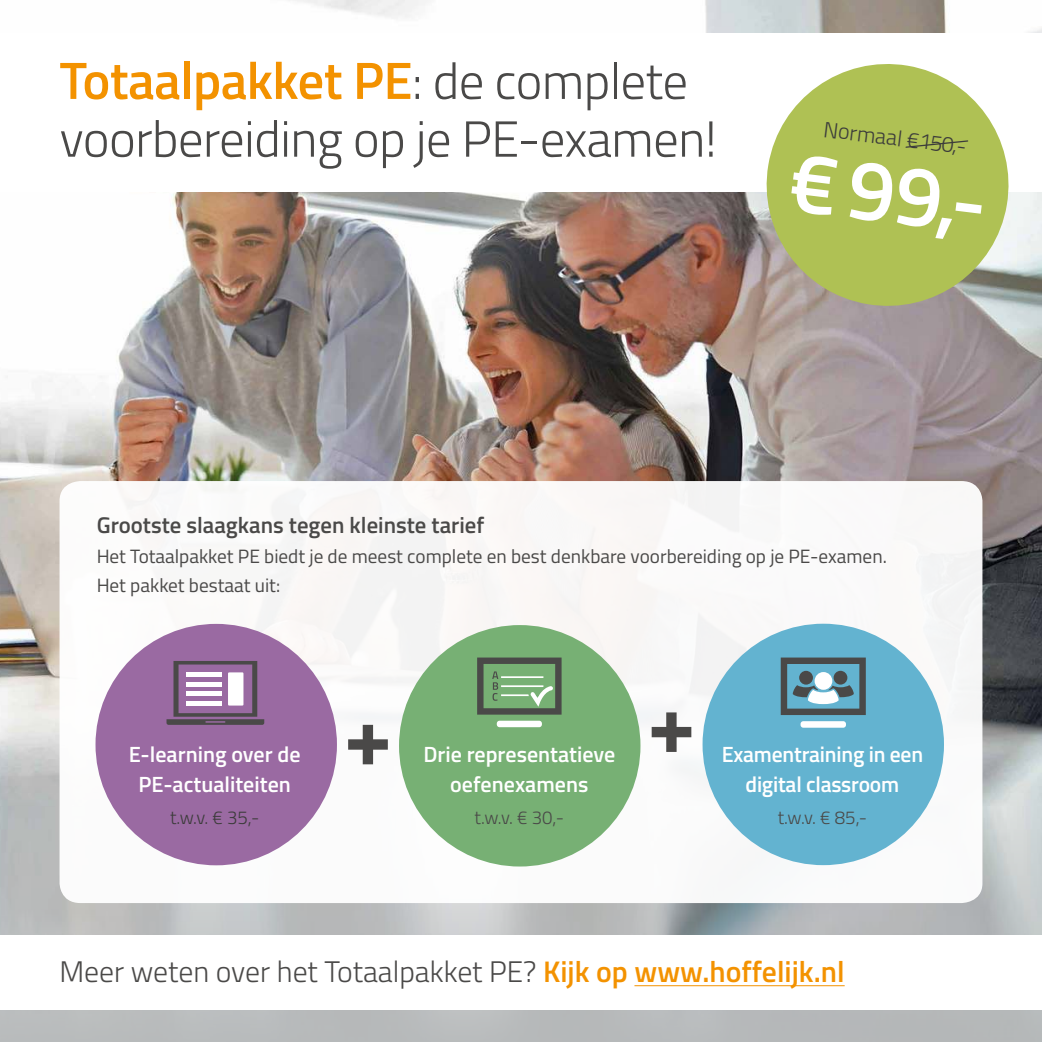
<style>
.page{position:relative;width:1042px;height:1042px;background:#fff}
.page>*{position:absolute;margin:0;border:0;box-sizing:border-box;transform-origin:0 0}
.t1{font:600 52.5px "Titillium";letter-spacing:-.01em;color:#f39200}
.t2{font:300 50.75px "Titillium";letter-spacing:-.01em;color:#4a4948}
.t3{font:300 29.75px "Titillium";color:#4a4948}
.t4{font:600 22.75px "Titillium";color:#4a4948}
.t5{font:600 22.05px/29.9px "Titillium";color:#fff;text-align:center}
.t6{font:300 22.05px "Titillium";color:#3c3c3b}
.t7{font:19.25px/29.8px "Titillium";color:#4a4948}
.t8{font:300 18.55px "Titillium";color:#4a4948}
.t9{font:300 18.55px "Titillium";color:#3c3c3b}
.s1{font-weight:300;font-size:50.75px;color:#4a4948}
.s2{font-weight:600;color:#f39200}
</style>
<div class="page">
<img style="left:289px;top:0;width:753px;height:33px">
<img style="left:0;top:192px;width:1042px;height:584px">
<svg style="left:0;top:776px;width:1042px;height:266px;background:#babdbe"></svg>
<svg style="left:757px;top:64px;width:261px;height:251px;fill:#afc154"></svg>
<svg style="left:904px;top:140px;width:65px;height:9px"></svg>
<svg style="left:849px;top:162px;width:132px;height:77px"></svg>
<svg style="left:791px;top:155px;width:46px;height:60px"></svg>
<div style="left:60px;top:481px;width:922px;height:422px;background:#fff;border-radius:20px"></div>
<svg style="left:348px;top:725px;width:40px;height:39px"></svg>
<svg style="left:652px;top:712px;width:39px;height:40px"></svg>
<div style="left:399px;top:625px;width:241px;height:241px;background:#77b074;border-radius:50%"></div>
<div style="left:497px;top:721px;width:45px;height:6px;background:#fff;border-radius:3px"></div>
<svg style="left:477px;top:657px;width:84px;height:57px"></svg>
<div style="left:95px;top:624px;width:242px;height:241px;background:#9a6aa2;border-radius:50%"></div>
<svg style="left:166px;top:661px;width:98px;height:64px"></svg>
<hr style="left:187px;top:672px;width:35px;height:4px;background:#fff">
<div style="left:228px;top:672px;width:15px;height:33px;background:#fff"></div>
<hr style="left:187px;top:682px;width:35px;height:4px;background:#fff">
<hr style="left:187px;top:701px;width:35px;height:4px;background:#fff">
<hr style="left:187px;top:692px;width:35px;height:4px;background:#fff">
<div style="left:702px;top:624px;width:242px;height:241px;background:#63b3d0;border-radius:50%"></div>
<div style="left:800px;top:721px;width:46px;height:7px;background:#fff;border-radius:3px"></div>
<svg style="left:781px;top:657px;width:85px;height:58px"></svg>
<div style="left:0;top:935px;width:1042px;height:74px;background:#fff"></div>
<hr style="left:634px;top:985px;width:210px;height:1px;background:#f39200">
<h1 class="t1" style="left:60px;top:60px;width:630px">Totaalpakket PE<span class="s1">: de complete</span></h1>
<h2 class="t2" style="left:60px;top:119px;width:659px">voorbereiding op je PE-examen!</h2>
<p class="t6" style="left:825px;top:120px;width:145px;rotate:7deg">Normaal €150,-</p>
<p class="t4" style="left:97px;top:516px;width:389px">Grootste slaagkans tegen kleinste tarief</p>
<p class="t7" style="left:97px;top:542px;width:791px">Het Totaalpakket PE biedt je de meest complete en best denkbare voorbereiding op je PE-examen.<br>Het pakket bestaat uit:</p>
<p class="t5" style="left:129px;top:741px;width:173px">E-learning over de<br>PE-actualiteiten</p>
<p class="t9" style="left:170px;top:810px;width:91px">t.w.v. € 35,-</p>
<p class="t5" style="left:423px;top:741px;width:193px">Drie representatieve oefenexamens</p>
<p class="t8" style="left:475px;top:810px;width:91px">t.w.v. € 30,-</p>
<p class="t5" style="left:722px;top:741px;width:203px">Examentraining in een digital classroom</p>
<p class="t8" style="left:777px;top:810px;width:91px">t.w.v. € 85,-</p>
<h3 class="t3" style="left:60px;top:960px;width:786px">Meer weten over het Totaalpakket PE? <span class="s2">Kijk op www.hoffelijk.nl</span></h3>
</div>
